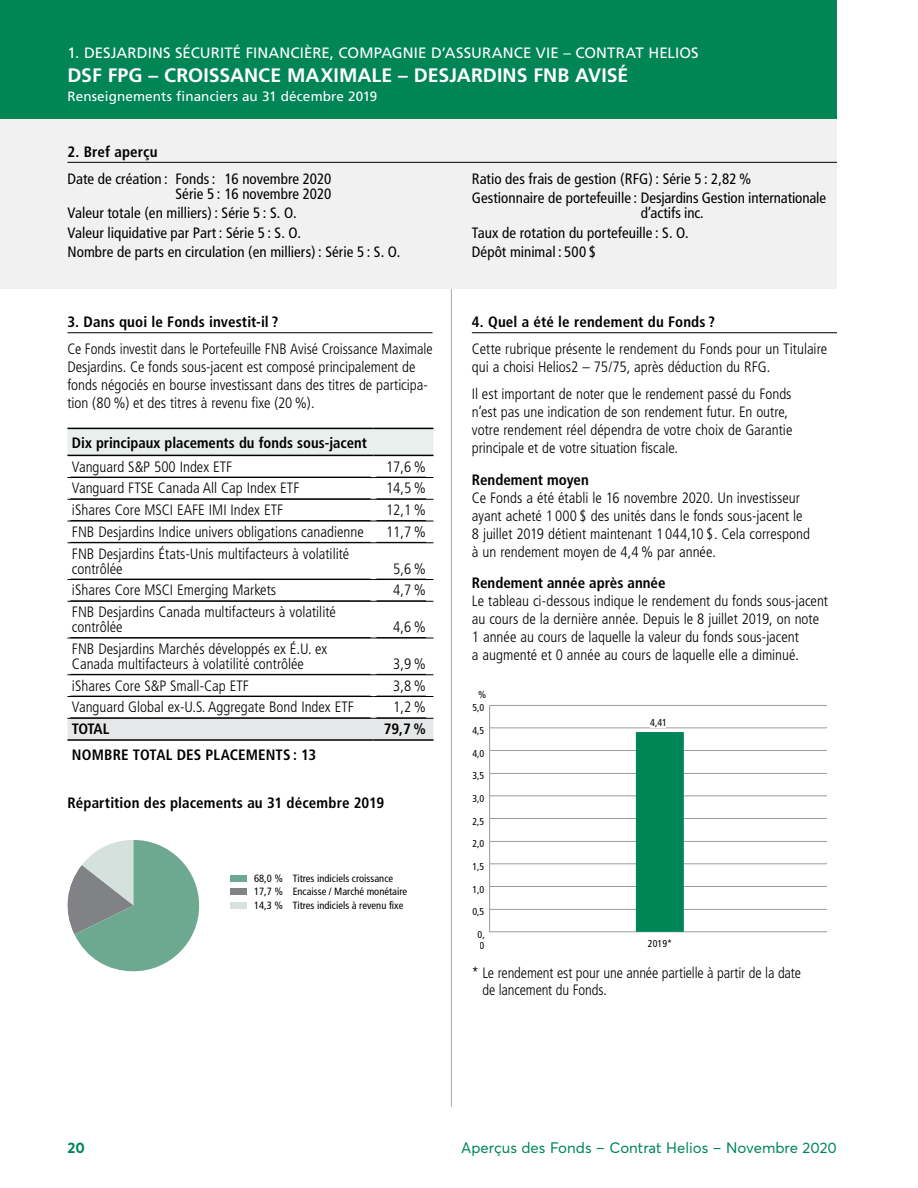
<style>
.page{position:relative;width:918px;height:1188px;background:#fff}
.page>*{position:absolute;margin:0;border:0;box-sizing:border-box;transform-origin:0 0}
.t1{font:700 19.5px "Frutiger";color:#fff}
.F-3_courant{font:300 condensed 15px/18px "Frutiger";color:#000}
.F-1_Descriptif_Ligh{font:300 condensed 15px/15px "Frutiger";color:#000}
.t2{font:condensed 15px/15px "Frutiger";color:#000;text-align:right}
.F-4_bande_2_ligne{font:700 condensed 15px "Frutiger";color:#000}
.A-_Bullet{font:300 condensed 15px/16.5px "Frutiger";letter-spacing:-.01em;color:#000}
.t3{font:15px "Frutiger";letter-spacing:.005em;color:#fff}
.t4{font:15px "Averta";color:#008557}
.A-_Bullet-2{font:700 condensed 15px "Frutiger";letter-spacing:.01em;color:#000}
.F-1_Descriptif_Ligh-2{font:700 condensed 15px "Frutiger";letter-spacing:-.045em;color:#000}
.t5{font:700 15px "Averta";color:#008557}
.t6{font:13.5px "Frutiger";letter-spacing:.01em;color:#fff}
.t7{font:condensed 10.5px "Frutiger";color:#000}
.t8{font:condensed 10.05px/11.4px "Frutiger";color:#000}
</style>
<div class="page">
<hr style="left:451px;top:121px;width:1px;height:986px;background:#a7a9ac">
<div style="left:0;top:119px;width:837px;height:170px;background:#f1f1f2"></div>
<hr style="left:67px;top:162px;width:770px;height:1px;background:#000">
<hr style="left:472px;top:332px;width:365px;height:1px;background:#000">
<img style="left:489px;top:705px;width:1px;height:227px">
<div style="left:636px;top:732px;width:48px;height:200px;background:#008656"></div>
<hr style="left:67px;top:332px;width:366px;height:1px;background:#000">
<svg style="left:67px;top:429px;width:366px;height:26px;background:#e3eae8"></svg>
<div style="left:67px;top:719px;width:366px;height:20px;background:#e6e7e8"></div>
<hr style="left:67px;top:455px;width:306px;height:1px;background:#000">
<hr style="left:373px;top:455px;width:60px;height:1px;background:#000">
<hr style="left:67px;top:428px;width:306px;height:1px;background:#000">
<hr style="left:67px;top:477px;width:306px;height:1px;background:#000">
<hr style="left:373px;top:477px;width:60px;height:1px;background:#000">
<hr style="left:373px;top:428px;width:60px;height:1px;background:#000">
<hr style="left:67px;top:499px;width:306px;height:1px;background:#000">
<hr style="left:373px;top:499px;width:60px;height:1px;background:#000">
<hr style="left:67px;top:521px;width:306px;height:1px;background:#000">
<hr style="left:373px;top:521px;width:60px;height:1px;background:#000">
<hr style="left:67px;top:542px;width:306px;height:1px;background:#000">
<hr style="left:373px;top:542px;width:60px;height:1px;background:#000">
<hr style="left:67px;top:579px;width:306px;height:1px;background:#000">
<hr style="left:373px;top:579px;width:60px;height:1px;background:#000">
<hr style="left:67px;top:601px;width:306px;height:1px;background:#000">
<hr style="left:373px;top:601px;width:60px;height:1px;background:#000">
<hr style="left:67px;top:638px;width:306px;height:1px;background:#000">
<hr style="left:373px;top:638px;width:60px;height:1px;background:#000">
<hr style="left:67px;top:674px;width:306px;height:1px;background:#000">
<hr style="left:373px;top:674px;width:60px;height:1px;background:#000">
<hr style="left:67px;top:696px;width:306px;height:1px;background:#000">
<hr style="left:373px;top:696px;width:60px;height:1px;background:#000">
<hr style="left:67px;top:739px;width:306px;height:2px;background:#000">
<hr style="left:373px;top:739px;width:60px;height:2px;background:#000">
<hr style="left:67px;top:718px;width:306px;height:1px;background:#000">
<hr style="left:373px;top:718px;width:60px;height:1px;background:#000">
<hr style="left:70px;top:520px;width:300px;height:1px;background:#000">
<hr style="left:376px;top:520px;width:50px;height:1px;background:#000">
<hr style="left:70px;top:637px;width:300px;height:1px;background:#000">
<hr style="left:376px;top:637px;width:50px;height:1px;background:#000">
<img style="left:67px;top:878px;width:7px;height:55px">
<img style="left:74px;top:840px;width:125px;height:131px">
<div style="left:0;top:0;width:837px;height:118px;background:#008557"></div>
<h2 class="t3" style="left:67px;top:44px;width:633px">1. DESJARDINS SÉCURITÉ FINANCIÈRE, COMPAGNIE D’ASSURANCE VIE – CONTRAT HELIOS</h2>
<h2 class="t1" style="left:67px;top:64px;width:562px">DSF FPG – CROISSANCE MAXIMALE – DESJARDINS FNB AVISÉ</h2>
<h2 class="t6" style="left:67px;top:89px;width:312px">Renseignements financiers au 31 décembre 2019</h2>
<h3 class="F-4_bande_2_ligne" style="left:67px;top:143px;width:92px">2. Bref aperçu</h3>
<p class="t2" style="left:67px;top:171px;width:265px">Date de création : Fonds : 16 novembre 2020<br>Série 5 : 16 novembre 2020</p>
<p class="t2" style="left:67px;top:206px;width:231px">Valeur totale (en milliers) : Série 5 : S. O.</p>
<p class="t2" style="left:67px;top:225px;width:235px">Valeur liquidative par Part : Série 5 : S. O.</p>
<p class="t2" style="left:67px;top:245px;width:335px">Nombre de parts en circulation (en milliers) : Série 5 : S. O.</p>
<h3 class="F-4_bande_2_ligne" style="left:67px;top:313px;width:212px">3. Dans quoi le Fonds investit-il ?</h3>
<p class="F-3_courant" style="left:67px;top:340px;width:367px">Ce Fonds investit dans le Portefeuille FNB Avisé Croissance Maximale Desjardins. Ce fonds sous-jacent est composé principalement de fonds négociés en bourse investissant dans des titres de participa&shy;tion (80 %) et des titres à revenu fixe (20 %).</p>
<p class="F-4_bande_2_ligne" style="left:72px;top:433px;width:296px">Dix principaux placements du fonds sous-jacent</p>
<p class="F-1_Descriptif_Ligh" style="left:72px;top:459px;width:162px">Vanguard S&amp;P 500 Index ETF</p>
<p class="F-1_Descriptif_Ligh" style="left:386px;top:459px;width:41px">17,6 %</p>
<p class="F-1_Descriptif_Ligh" style="left:72px;top:481px;width:229px">Vanguard FTSE Canada All Cap Index ETF</p>
<p class="F-1_Descriptif_Ligh" style="left:386px;top:481px;width:41px">14,5 %</p>
<p class="F-1_Descriptif_Ligh" style="left:72px;top:503px;width:213px">iShares Core MSCI EAFE IMI Index ETF</p>
<p class="F-1_Descriptif_Ligh" style="left:386px;top:503px;width:41px">12,1 %</p>
<p class="F-1_Descriptif_Ligh" style="left:72px;top:524px;width:293px">FNB Desjardins Indice univers obligations canadienne</p>
<p class="F-1_Descriptif_Ligh" style="left:386px;top:524px;width:41px">11,7 %</p>
<p class="F-1_Descriptif_Ligh" style="left:72px;top:546px;width:279px">FNB Desjardins États-Unis multifacteurs à volatilité contrôlée</p>
<p class="F-1_Descriptif_Ligh" style="left:393px;top:561px;width:34px">5,6 %</p>
<p class="F-1_Descriptif_Ligh" style="left:72px;top:583px;width:206px">iShares Core MSCI Emerging Markets</p>
<p class="F-1_Descriptif_Ligh" style="left:393px;top:583px;width:34px">4,7 %</p>
<p class="F-1_Descriptif_Ligh" style="left:72px;top:605px;width:266px">FNB Desjardins Canada multifacteurs à volatilité contrôlée</p>
<p class="F-1_Descriptif_Ligh" style="left:393px;top:620px;width:34px">4,6 %</p>
<p class="F-1_Descriptif_Ligh" style="left:72px;top:641px;width:257px">FNB Desjardins Marchés développés ex É.U. ex<br>Canada multifacteurs à volatilité contrôlée</p>
<p class="F-1_Descriptif_Ligh" style="left:393px;top:656px;width:34px">3,9 %</p>
<p class="F-1_Descriptif_Ligh" style="left:72px;top:678px;width:178px">iShares Core S&amp;P Small-Cap ETF</p>
<p class="F-1_Descriptif_Ligh" style="left:393px;top:678px;width:34px">3,8 %</p>
<p class="F-1_Descriptif_Ligh" style="left:72px;top:700px;width:283px">Vanguard Global ex-U.S. Aggregate Bond Index ETF</p>
<p class="F-1_Descriptif_Ligh" style="left:393px;top:700px;width:34px">1,2 %</p>
<p class="F-1_Descriptif_Ligh-2" style="left:72px;top:720px;width:39px">TOTAL</p>
<p class="F-1_Descriptif_Ligh-2" style="left:384px;top:720px;width:44px">79,7 %</p>
<p class="F-4_bande_2_ligne" style="left:72px;top:746px;width:246px">NOMBRE TOTAL DES PLACEMENTS : 13</p>
<p class="A-_Bullet-2" style="left:67px;top:794px;width:318px">Répartition des placements au 31 décembre 2019</p>
<p class="t7" style="left:293px;top:872px;width:102px">Titres indiciels croissance</p>
<p class="t7" style="left:293px;top:899px;width:112px">Titres indiciels à revenu fixe</p>
<p class="t7" style="left:254px;top:872px;width:30px">68,0 %</p>
<p class="t7" style="left:254px;top:899px;width:30px">14,3 %</p>
<p class="t7" style="left:254px;top:886px;width:155px">17,7 % Encaisse / Marché monétaire</p>
<p class="t2" style="left:472px;top:171px;width:281px">Ratio des frais de gestion (RFG) : Série 5 : 2,82 %</p>
<p class="t2" style="left:641px;top:191px;width:187px;text-align:left;text-indent:-169px">Gestionnaire de portefeuille : Desjardins Gestion internationale d’actifs inc.</p>
<p class="t2" style="left:472px;top:225px;width:218px">Taux de rotation du portefeuille : S. O.</p>
<p class="t2" style="left:472px;top:245px;width:126px">Dépôt minimal : 500 $</p>
<h3 class="F-4_bande_2_ligne" style="left:472px;top:313px;width:245px">4. Quel a été le rendement du Fonds ?</h3>
<p class="F-3_courant" style="left:472px;top:340px;width:357px">Cette rubrique présente le rendement du Fonds pour un Titulaire qui a choisi Helios2 – 75/75, après déduction du RFG.</p>
<p class="F-3_courant" style="left:472px;top:385px;width:322px">Il est important de noter que le rendement passé du Fonds n’est pas une indication de son rendement futur. En outre, votre rendement réel dépendra de votre choix de Garantie principale et de votre situation fiscale.</p>
<h4 class="F-4_bande_2_ligne" style="left:472px;top:471px;width:118px">Rendement moyen</h4>
<p class="F-3_courant" style="left:472px;top:489px;width:340px">Ce Fonds a été établi le 16 novembre 2020. Un investisseur ayant acheté 1 000 $ des unités dans le fonds sous-jacent le 8 juillet 2019 détient maintenant 1 044,10 $. Cela correspond à un rendement moyen de 4,4 % par année.</p>
<h4 class="F-4_bande_2_ligne" style="left:472px;top:574px;width:195px">Rendement année après année</h4>
<p class="F-3_courant" style="left:472px;top:592px;width:358px">Le tableau ci-dessous indique le rendement du fonds sous-jacent au cours de la dernière année. Depuis le 8 juillet 2019, on note 1 année au cours de laquelle la valeur du fonds sous-jacent<br>a augmenté et 0 année au cours de laquelle elle a diminué.</p>
<p class="t8" style="left:478px;top:689px;width:10px">%</p>
<p class="t8" style="left:472px;top:702px;width:13px">5,0</p>
<p class="t8" style="left:472px;top:725px;width:13px">4,5</p>
<p class="t8" style="left:472px;top:748px;width:13px">4,0</p>
<p class="t8" style="left:472px;top:770px;width:13px">3,5</p>
<p class="t8" style="left:472px;top:793px;width:13px">3,0</p>
<p class="t8" style="left:472px;top:816px;width:13px">2,5</p>
<p class="t8" style="left:472px;top:838px;width:13px">2,0</p>
<p class="t8" style="left:472px;top:861px;width:13px">1,5</p>
<p class="t8" style="left:472px;top:883px;width:13px">1,0</p>
<p class="t8" style="left:472px;top:906px;width:13px">0,5</p>
<p class="t8" style="left:650px;top:717px;width:18px">4,41</p>
<p class="t8" style="left:478px;top:929px;width:9px">0,<br>0</p>
<p class="t8" style="left:648px;top:938px;width:26px">2019*</p>
<p class="A-_Bullet" style="left:482px;top:965px;width:320px;text-indent:-11px">* Le rendement est pour une année partielle à partir de la date de lancement du Fonds.</p>
<p class="t5" style="left:68px;top:1138px;width:19px">20</p>
<p class="t4" style="left:461px;top:1138px;width:377px">Aperçus des Fonds – Contrat Helios – Novembre 2020</p>
</div>
